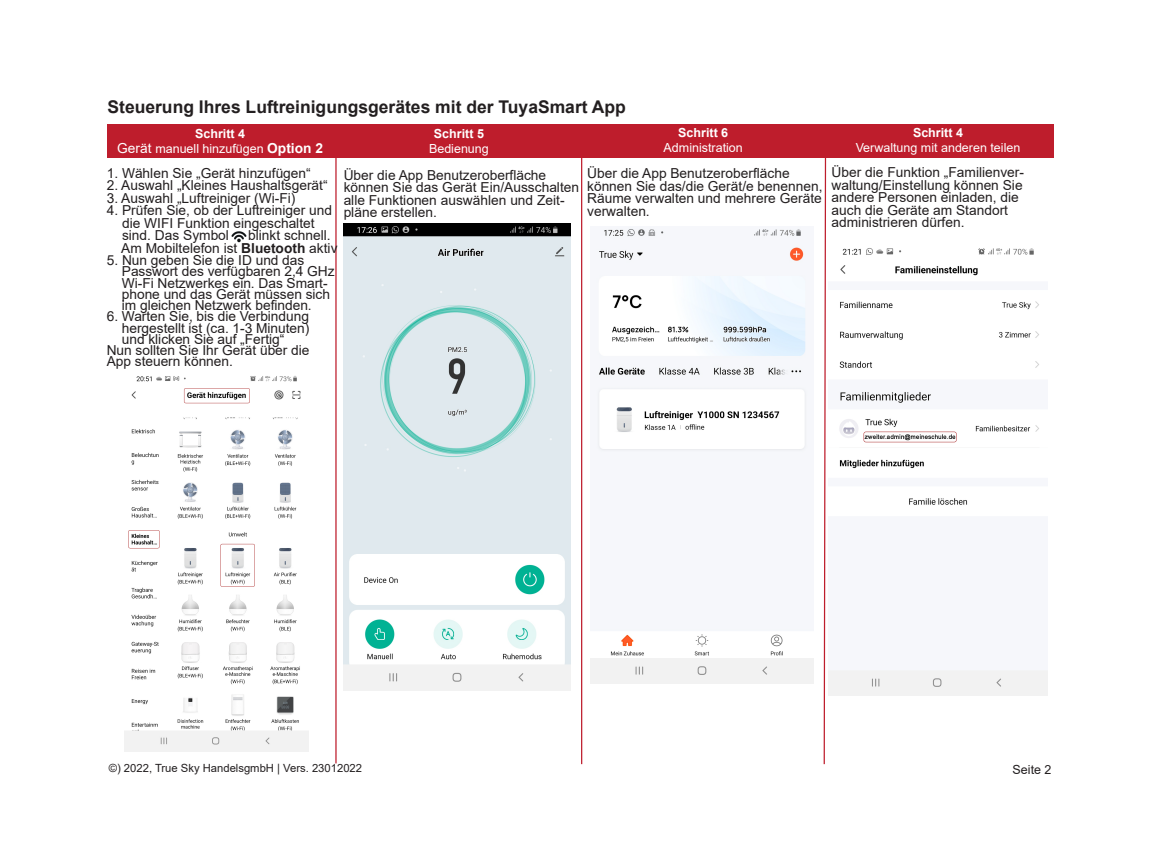
<style>
.page{position:relative;width:1159px;height:851px;background:#fff}
.page>*{position:absolute;margin:0;border:0;box-sizing:border-box;transform-origin:0 0}
.t1{font:700 17.5px "Arial";color:#231f20}
.t2{font:13.75px/12.5px "Arial";color:#231f20}
.t3{font:12.5px/15px "Arial";color:#fff;text-align:center}
.t4{font:700 12.5px "Arial";color:#fff}
.t5{font:12.5px "Arial";color:#231f20}
.t6{font:11.25px "Arial";color:#231f20}
.s1{font-weight:700}
.s2{font-size:13.75px}
.s3{font-weight:700;font-size:13.75px}
</style>
<div class="page">
<img style="left:231px;top:231px;width:16px;height:12px">
<div style="left:107px;top:124px;width:946px;height:33px;background:#be1d2c"></div>
<hr style="left:335px;top:158px;width:2px;height:605px;background:#be1d2c">
<hr style="left:581px;top:157px;width:1px;height:607px;background:#be1d2c">
<svg style="left:823px;top:157px;width:4px;height:608px"></svg>
<img style="left:124px;top:376px;width:184px;height:375px">
<img style="left:591px;top:228px;width:222px;height:455px">
<img style="left:343px;top:224px;width:227px;height:466px">
<img style="left:828px;top:248px;width:219px;height:447px">
<p class="t1" style="left:107px;top:95px;width:520px">Steuerung Ihres Luftreinigungsgerätes mit der TuyaSmart App</p>
<p class="t3" style="left:117px;top:126px;width:207px"><span class="s1">Schritt 4<br></span><span class="s2">Gerät</span> manuell hinzufügen <span class="s3">Option 2</span></p>
<p class="t2" style="left:107px;top:166px;width:206px">1. Wählen Sie „Gerät hinzufügen“</p>
<p class="t2" style="left:107px;top:179px;width:222px">2. Auswahl „Kleines Haushaltsgerät“</p>
<p class="t2" style="left:107px;top:191px;width:190px">3. Auswahl „Luftreiniger (Wi-Fi)</p>
<p class="t2" style="left:122px;top:204px;width:212px;text-indent:-15px">4. Prüfen Sie, ob der Luftreiniger und die WIFI Funktion eingeschaltet sind. Das Symbol</p>
<p class="t4" style="left:434px;top:125px;width:52px">Schritt 5</p>
<p class="t3" style="left:429px;top:141px;width:61px">Bedienung</p>
<p class="t2" style="left:344px;top:169px;width:237px">Über die App Benutzeroberfläche können Sie das Gerät Ein/Ausschalten alle Funktionen auswählen und Zeit&shy;pläne erstellen.</p>
<p class="t2" style="left:121px;top:229px;width:218px;text-indent:127px">blinkt schnell.<br>Am Mobiltelefon ist <span class="s1">Bluetooth</span> aktiv</p>
<p class="t2" style="left:122px;top:254px;width:214px;line-height:11.2px;text-indent:-15px">5. Nun geben Sie die ID und das<br>Passwort des verfügbaren 2,4 GHz<br>Wi-Fi Netzwerkes ein. Das Smart&shy;phone und das Gerät müssen sich im gleichen Netzwerk befinden.</p>
<p class="t2" style="left:107px;top:310px;width:204px">6. Warten Sie, bis die Verbindung</p>
<p class="t2" style="left:122px;top:321px;width:189px">hergestellt ist (ca. 1-3 Minuten)</p>
<p class="t2" style="left:122px;top:333px;width:164px">und klicken Sie auf „Fertig“</p>
<p class="t2" style="left:107px;top:344px;width:204px">Nun sollten Sie Ihr Gerät über die</p>
<p class="t2" style="left:107px;top:355px;width:128px">App steuern können.</p>
<p class="t4" style="left:678px;top:123px;width:52px">Schritt 6</p>
<p class="t3" style="left:663px;top:139px;width:81px">Administration</p>
<p class="t4" style="left:913px;top:123px;width:52px">Schritt 4</p>
<p class="t3" style="left:855px;top:139px;width:166px">Verwaltung mit anderen teilen</p>
<p class="t2" style="left:587px;top:167px;width:237px">Über die App Benutzeroberfläche können Sie das/die Gerät/e benennen,<br>Räume verwalten und mehrere Geräte verwalten.</p>
<p class="t2" style="left:831px;top:166px;width:194px">Über die Funktion „Familienver&shy;waltung/Einstellung können Sie andere Personen einladen, die auch die Geräte am Standort administrieren dürfen.</p>
<p class="t6" style="left:109px;top:760px;width:255px">©) 2022, True Sky HandelsgmbH | Vers. 23012022</p>
<p class="t5" style="left:1012px;top:760px;width:40px">Seite 2</p>
</div>
